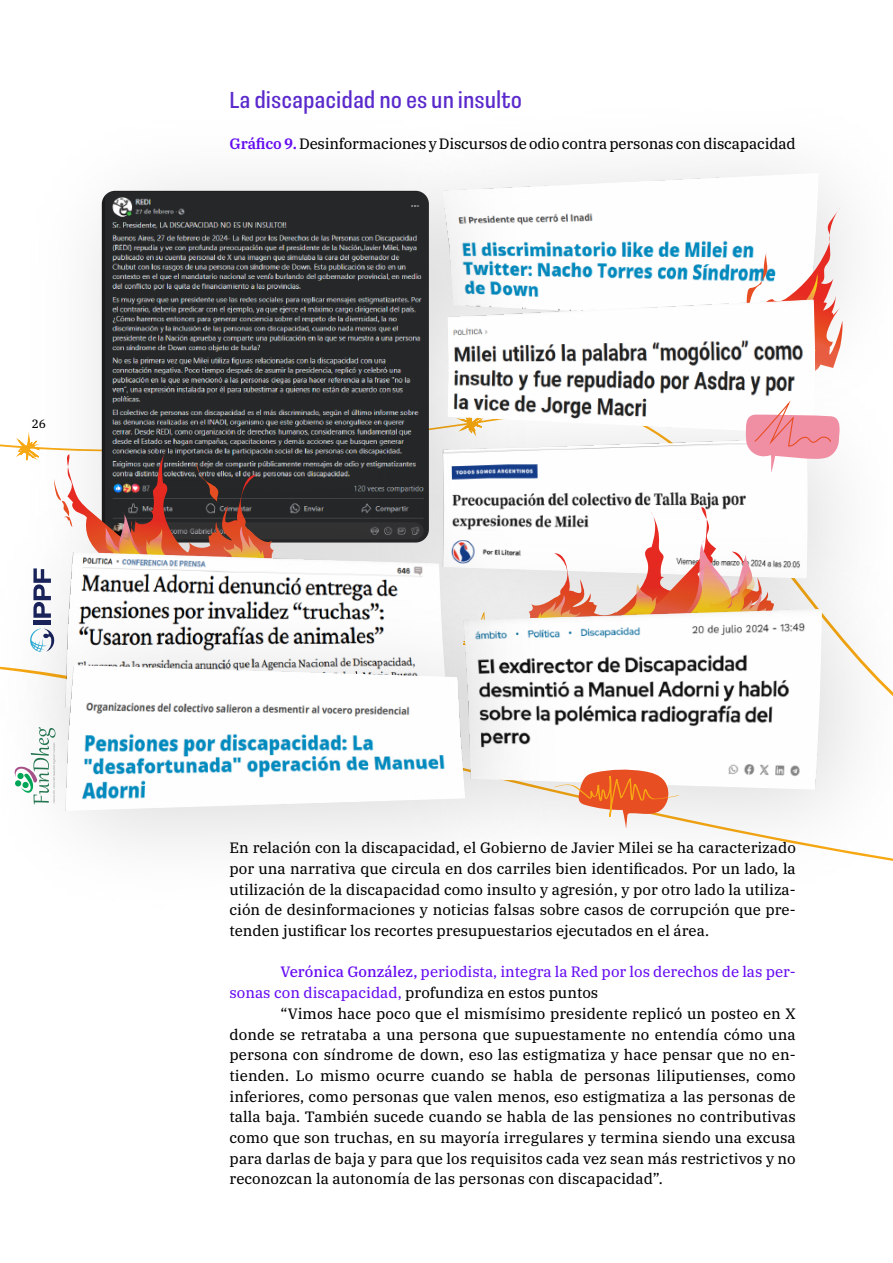
<style>
.page{position:relative;width:893px;height:1263px;background:#fff}
.page>*{position:absolute;margin:0;border:0;box-sizing:border-box;transform-origin:0 0}
.t1{font:24px "Loos Compressed";color:#5a2acc}
.t2{font:15px/20.7px "IBM Plex Serif Text";color:#000;text-align:justify}
.t3{font:15px/20.7px "IBM Plex Serif Text";color:#660cf2}
.t4{font:12px "IBM Plex Serif Text";color:#000}
.s1{font-family:"IBM Plex Serif";font-weight:600;color:#660cf2}
.s2{font-family:"IBM Plex Serif";font-weight:500}
.s3{color:#000}
</style>
<div class="page">
<img style="left:569px;top:173px;width:250px;height:49px">
<svg style="left:569px;top:222px;width:312px;height:101px"></svg>
<svg style="left:737px;top:206px;width:106px;height:117px"></svg>
<img style="left:91px;top:144px;width:478px;height:179px">
<img style="left:102px;top:191px;width:327px;height:246px">
<img style="left:328px;top:323px;width:538px;height:171px">
<img style="left:587px;top:438px;width:221px;height:56px">
<img style="left:447px;top:299px;width:368px;height:135px">
<svg style="left:744px;top:398px;width:99px;height:75px"></svg>
<img style="left:28px;top:278px;width:264px;height:159px">
<img style="left:587px;top:494px;width:306px;height:362px">
<img style="left:606px;top:609px;width:216px;height:181px">
<img style="left:0;top:437px;width:587px;height:113px">
<img style="left:0;top:550px;width:606px;height:306px">
<img style="left:65px;top:665px;width:400px;height:146px">
<svg style="left:554px;top:769px;width:125px;height:60px"></svg>
<img style="left:862px;top:775px;width:31px;height:86px">
<p class="t4" style="left:32px;top:414px;width:16px">26</p>
<h1 class="t1" style="left:230px;top:84px;width:294px">La discapacidad no es un insulto</h1>
<p class="t2" style="left:230px;top:132px;width:568px"><span class="s1">Gráfico 9.</span> Desinformaciones y Discursos de odio contra personas con discapacidad</p>
<p class="t2" style="left:230px;top:836px;width:568px">En relación con la discapacidad, el Gobierno de Javier Milei se ha caracterizado por una narrativa que circula en dos carriles bien identificados. Por un lado, la utilización de la discapacidad como insulto y agresión, y por otro lado la utiliza&shy;ción de desinformaciones y noticias falsas sobre casos de corrupción que pre&shy;tenden justificar los recortes presupuestarios ejecutados en el área.</p>
<p class="t3" style="left:230px;top:960px;width:568px;text-indent:51px"><span class="s2">Verónica González,</span> periodista, integra la Red por los derechos de las per&shy;sonas con discapacidad, <span class="s3">profundiza en estos puntos</span></p>
<p class="t2" style="left:230px;top:1002px;width:568px;text-indent:51px">“Vimos hace poco que el mismísimo presidente replicó un posteo en X donde se retrataba a una persona que supuestamente no entendía cómo una persona con síndrome de down, eso las estigmatiza y hace pensar que no en&shy;tienden. Lo mismo ocurre cuando se habla de personas liliputienses, como inferiores, como personas que valen menos, eso estigmatiza a las personas de talla baja. También sucede cuando se habla de las pensiones no contributivas como que son truchas, en su mayoría irregulares y termina siendo una excusa para darlas de baja y para que los requisitos cada vez sean más restrictivos y no reconozcan la autonomía de las personas con discapacidad”.</p>
</div>
